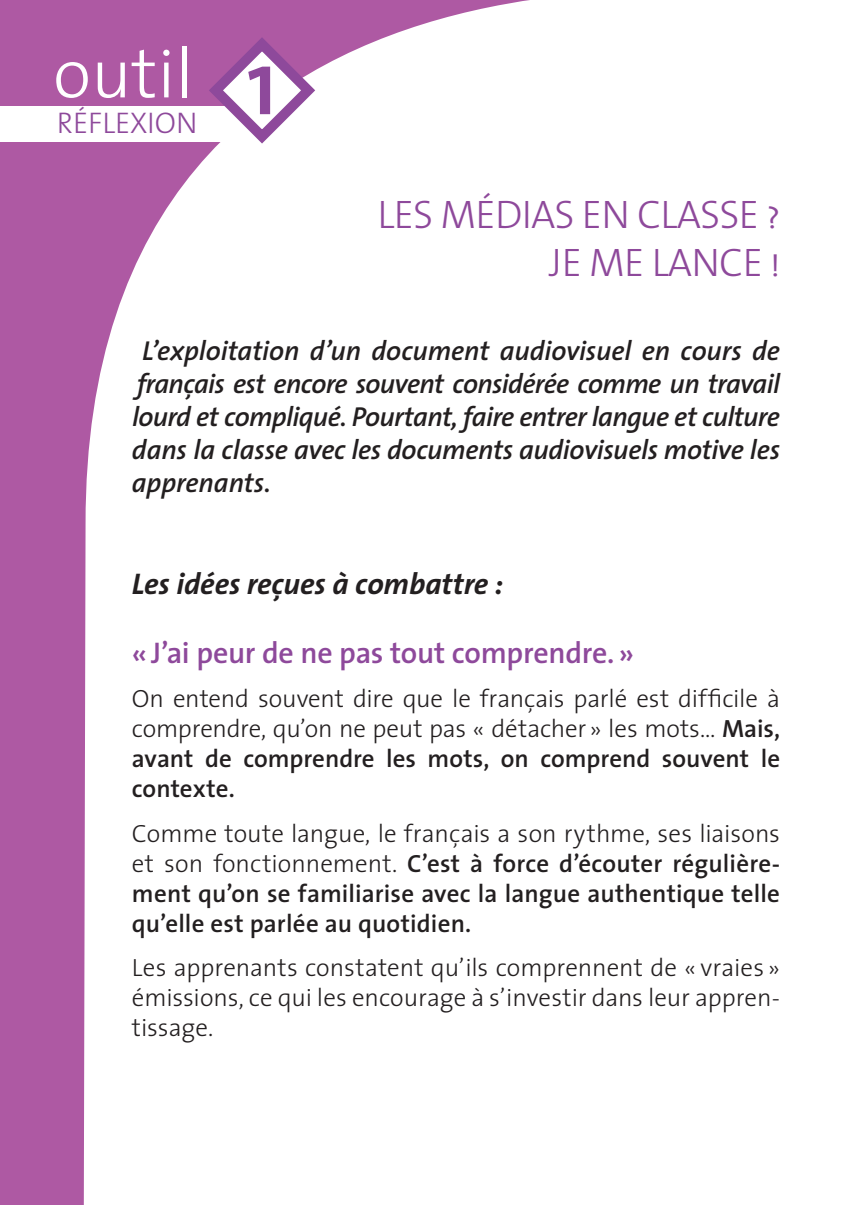
<style>
.page{position:relative;width:851px;height:1205px;background:#fff}
.page>*{position:absolute;margin:0;border:0;box-sizing:border-box;transform-origin:0 0}
.t1{font:600 92.5px "The Sans";color:#8e499b}
.t2{font:300 70px "The Sans";color:#fff}
.t3{font:40px/48px "The Sans Light Caps";letter-spacing:-.02em;color:#8e499b;text-align:right}
.t4{font:600 30px "The Sans";letter-spacing:-.01em;color:#8e499b}
.t5{font:italic 700 30px "The Sans";letter-spacing:-.005em;color:#231f20}
.t6{font:30px "The Sans Light Caps";color:#8e499b}
.t7{font:italic 600 27.5px/33px "The Sans";letter-spacing:-.015em;color:#231f20;text-align:justify}
.t8{font:300 25px/30px "The Sans";letter-spacing:-.005em;color:#231f20;text-align:justify}
.t9{font:600 25px/30px "The Sans";letter-spacing:.005em;color:#231f20;text-align:justify}
.s1{font-weight:600}
.s2{font-weight:300}
</style>
<div class="page">
<div style="left:0;top:0;width:850px;height:1205px;background:#ae59a3"></div>
<div style="left:84px;top:0;width:766px;height:1205px;background:#fff"></div>
<div style="left:0;top:106px;width:283px;height:36px;background:#fff"></div>
<svg style="left:202px;top:30px;width:120px;height:121px"></svg>
<p class="t2" style="left:53px;top:16px;width:141px">outil</p>
<p class="t6" style="left:57px;top:98px;width:142px">RÉFLEXION</p>
<p class="t1" style="left:246px;top:6px;width:33px">1</p>
<p class="t3" style="left:377px;top:189px;width:404px">LES MÉDIAS EN CLASSE ?<br>JE ME LANCE !</p>
<p class="t7" style="left:132px;top:334px;width:649px;text-indent:10px">L’exploitation d’un document audiovisuel en cours de français est encore souvent considérée comme un travail lourd et compliqué. Pourtant, faire entrer langue et culture dans la classe avec les documents audiovisuels motive les apprenants.</p>
<p class="t5" style="left:132px;top:559px;width:372px">Les idées reçues à combattre :</p>
<p class="t4" style="left:132px;top:628px;width:503px">« J’ai peur de ne pas tout comprendre. »</p>
<p class="t8" style="left:132px;top:683px;width:649px">On entend souvent dire que le français parlé est difficile à comprendre, qu’on ne peut pas « détacher » les mots… <span class="s1">Mais, avant de comprendre les mots, on comprend souvent le contexte.</span></p>
<p class="t9" style="left:132px;top:817px;width:649px"><span class="s2">Comme toute langue, le français a son rythme, ses liaisons et son fonctionnement.</span> C’est à force d’écouter régulière&shy;ment qu’on se familiarise avec la langue authentique telle qu’elle est parlée au quotidien.</p>
<p class="t8" style="left:132px;top:951px;width:649px">Les apprenants constatent qu’ils comprennent de « vraies » émissions, ce qui les encourage à s’investir dans leur appren&shy;tissage.</p>
</div>
